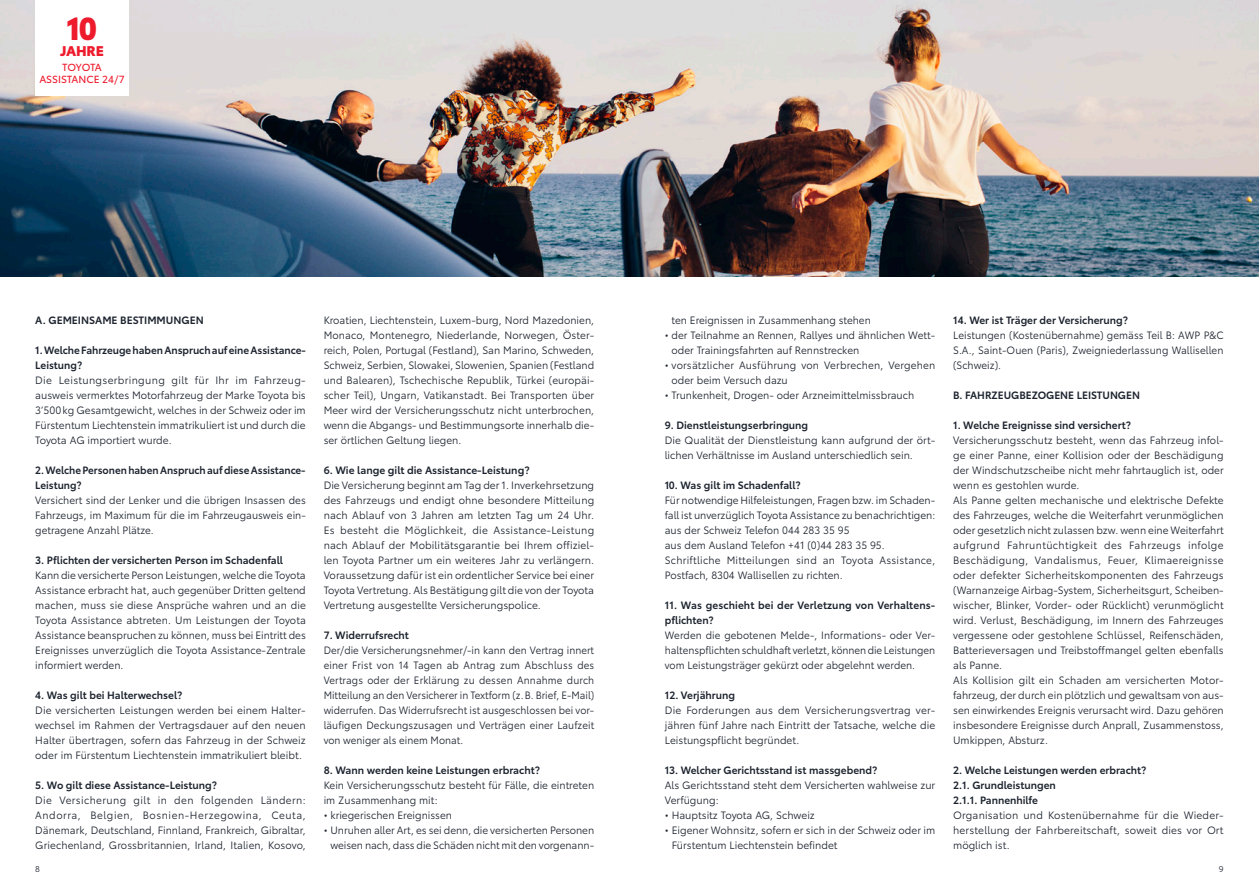
<style>
.page{position:relative;width:1259px;height:893px;background:#fff}
.page>*{position:absolute;margin:0;border:0;box-sizing:border-box;transform-origin:0 0}
.t1{font:900 31.5px "Toyota Type";color:#ee1b2d}
.t2{font:900 13.95px "Toyota Type";letter-spacing:-.015em;color:#ee1b2d}
.t3{font:10.5px/15px "Toyota Type";color:#1c232e;scale:.96 1}
.t4{font:10.5px/15px "Toyota Type";color:#1c232e;text-align:justify}
.t5{font:600 10.5px/15px "Toyota Type";color:#1c232e}
.t6{font:10.5px/15px "Toyota Type";color:#1c232e;text-align:justify;scale:.93 1}
.t7{font:10.5px/15px "Toyota Type";color:#1c232e;text-align:justify;scale:.95 1}
.t8{font:10.5px/15px "Toyota Type";color:#1c232e;text-align:justify;scale:.94 1}
.t9{font:600 10.5px/15px "Toyota Type";color:#1c232e;scale:.96 1}
.t10{font:600 10.5px/15px "Toyota Type";color:#1c232e;scale:.95 1}
.t11{font:10.2px/12px "Toyota Type";letter-spacing:-.015em;color:#ee1b2d;text-align:center}
.t12{font:8.25px "Toyota Type";color:#1c232e}
</style>
<div class="page">
<img style="left:0;top:0;width:1259px;height:276px">
<div style="left:35px;top:0;width:94px;height:96px;background:#fff"></div>
<h1 class="t1" style="left:66px;top:4px;width:33px">10</h1>
<h2 class="t2" style="left:60px;top:40px;width:45px">JAHRE</h2>
<p class="t11" style="left:39px;top:61px;width:87px">TOYOTA<br>ASSISTANCE 24/7</p>
<p class="t5" style="left:35px;top:312px;width:170px">A. GEMEINSAME BESTIMMUNGEN</p>
<p class="t9" style="left:35px;top:342px;width:283px">1. Welche Fahrzeuge haben Anspruch auf eine Assistance-<br>Leistung?</p>
<p class="t4" style="left:35px;top:372px;width:272px">Die Leistungserbringung gilt für Ihr im Fahrzeug&shy;ausweis vermerktes Motorfahrzeug der Marke Toyota bis 3’500kg Gesamtgewicht, welches in der Schweiz oder im Fürstentum Liechtenstein immatrikuliert ist und durch die Toyota AG importiert wurde.</p>
<p class="t10" style="left:35px;top:462px;width:286px">2. Welche Personen haben Anspruch auf diese Assistance-<br>Leistung?</p>
<p class="t7" style="left:35px;top:492px;width:286px">Versichert sind der Lenker und die übrigen Insassen des Fahrzeugs, im Maximum für die im Fahrzeugausweis ein&shy;getragene Anzahl Plätze.</p>
<p class="t5" style="left:35px;top:552px;width:249px">3. Pflichten der versicherten Person im Schadenfall</p>
<p class="t3" style="left:35px;top:567px;width:283px;text-align:justify">Kann die versicherte Person Leistungen, welche die Toyota Assistance erbracht hat, auch gegenüber Dritten geltend machen, muss sie diese Ansprüche wahren und an die Toyota Assistance abtreten. Um Leistungen der Toyota Assistance beanspruchen zu können, muss bei Eintritt des Ereignisses unverzüglich die Toyota Assistance-Zentrale informiert werden.</p>
<p class="t5" style="left:35px;top:687px;width:149px">4. Was gilt bei Halterwechsel?</p>
<p class="t4" style="left:35px;top:702px;width:272px;text-align:left">Die versicherten Leistungen werden bei einem Halter-- wechsel im Rahmen der Vertragsdauer auf den neuen Halter übertragen, sofern das Fahrzeug in der Schweiz oder im Fürstentum Liechtenstein immatrikuliert bleibt.</p>
<p class="t5" style="left:35px;top:777px;width:183px">5. Wo gilt diese Assistance-Leistung?</p>
<p class="t3" style="left:35px;top:792px;width:283px;text-align:justify">Die Versicherung gilt in den folgenden Ländern:<br>Andorra, Belgien, Bosnien-Herzegowina, Ceuta, Dänemark, Deutschland, Finnland, Frankreich, Gibraltar, Griechenland, Grossbritannien, Irland, Italien, Kosovo,</p>
<p class="t3" style="left:324px;top:312px;width:283px;text-align:justify">Kroatien, Liechtenstein, Luxem-burg, Nord Mazedonien, Monaco, Montenegro, Niederlande, Norwegen, Öster&shy;reich, Polen, Portugal (Festland), San Marino, Schweden, Schweiz, Serbien, Slowakei, Slowenien, Spanien (Festland und Balearen), Tschechische Republik, Türkei (europäi&shy;scher Teil), Ungarn, Vatikanstadt. Bei Transporten über Meer wird der Versicherungsschutz nicht unterbrochen, wenn die Abgangs- und Bestimmungsorte innerhalb die&shy;ser örtlichen Geltung liegen.</p>
<p class="t5" style="left:324px;top:462px;width:207px">6. Wie lange gilt die Assistance-Leistung?</p>
<p class="t4" style="left:324px;top:477px;width:272px">Die Versicherung beginnt am Tag der 1. Inverkehrsetzung des Fahrzeugs und endigt ohne besondere Mitteilung nach Ablauf von 3 Jahren am letzten Tag um 24 Uhr.<br>Es besteht die Möglichkeit, die Assistance-Leistung nach Ablauf der Mobilitätsgarantie bei Ihrem offiziel&shy;len Toyota Partner um ein weiteres Jahr zu verlängern.<br>Voraussetzung dafür ist ein ordentlicher Service bei einer Toyota Vertretung. Als Bestätigung gilt die von der Toyota Vertretung ausgestellte Versicherungspolice.</p>
<p class="t5" style="left:324px;top:627px;width:87px">7. Widerrufsrecht</p>
<p class="t6" style="left:324px;top:642px;width:292px">Der/die Versicherungsnehmer/-in kann den Vertrag innert einer Frist von 14 Tagen ab Antrag zum Abschluss des Vertrags oder der Erklärung zu dessen Annahme durch Mitteilung an den Versicherer in Textform (z.B. Brief, E-Mail) widerrufen. Das Widerrufsrecht ist ausgeschlossen bei vor&shy;läufigen Deckungszusagen und Verträgen einer Laufzeit von weniger als einem Monat.</p>
<p class="t5" style="left:324px;top:762px;width:218px">8. Wann werden keine Leistungen erbracht?</p>
<p class="t3" style="left:324px;top:777px;width:283px">Kein Versicherungsschutz besteht für Fälle, die eintreten im Zusammenhang mit:</p>
<p class="t3" style="left:324px;top:807px;width:135px">• kriegerischen Ereignissen</p>
<p class="t3" style="left:324px;top:822px;width:283px;text-align:right">• Unruhen aller Art, es sei denn, die versicherten Personen weisen nach, dass die Schäden nicht mit den vorgenann-</p>
<p class="t3" style="left:671px;top:312px;width:209px">ten Ereignissen in Zusammenhang stehen</p>
<p class="t3" style="left:671px;top:327px;width:276px;text-indent:-7px">• der Teilnahme an Rennen, Rallyes und ähnlichen Wett&shy;oder Trainingsfahrten auf Rennstrecken</p>
<p class="t3" style="left:671px;top:357px;width:276px;text-indent:-7px">• vorsätzlicher Ausführung von Verbrechen, Vergehen oder beim Versuch dazu</p>
<p class="t3" style="left:665px;top:387px;width:261px">• Trunkenheit, Drogen- oder Arzneimittelmissbrauch</p>
<p class="t5" style="left:665px;top:417px;width:145px">9. Dienstleistungserbringung</p>
<p class="t4" style="left:665px;top:432px;width:272px">Die Qualität der Dienstleistung kann aufgrund der ört&shy;lichen Verhältnisse im Ausland unterschiedlich sein.</p>
<p class="t5" style="left:665px;top:477px;width:138px">10. Was gilt im Schadenfall?</p>
<p class="t3" style="left:665px;top:492px;width:283px">Für notwendige Hilfeleistungen, Fragen bzw. im Schaden&shy;fall ist unverzüglich Toyota Assistance zu benachrichtigen: aus der Schweiz Telefon 044 283 35 95<br>aus dem Ausland Telefon +41 (0)44 283 35 95.<br>Schriftliche Mitteilungen sind an Toyota Assistance, Postfach, 8304 Wallisellen zu richten.</p>
<p class="t5" style="left:665px;top:597px;width:271px">11. Was geschieht bei der Verletzung von Verhaltens&shy;pflichten?</p>
<p class="t8" style="left:665px;top:627px;width:289px">Werden die gebotenen Melde-, Informations- oder Ver&shy;haltenspflichten schuldhaft verletzt, können die Leistungen vom Leistungsträger gekürzt oder abgelehnt werden.</p>
<p class="t5" style="left:665px;top:687px;width:72px">12. Verjährung</p>
<p class="t4" style="left:665px;top:702px;width:272px">Die Forderungen aus dem Versicherungsvertrag ver&shy;jähren fünf Jahre nach Eintritt der Tatsache, welche die Leistungspflicht begründet.</p>
<p class="t5" style="left:665px;top:762px;width:214px">13. Welcher Gerichtsstand ist massgebend?</p>
<p class="t4" style="left:665px;top:777px;width:272px">Als Gerichtsstand steht dem Versicherten wahlweise zur<br>Verfügung:</p>
<p class="t4" style="left:665px;top:807px;width:152px">• Hauptsitz Toyota AG, Schweiz</p>
<p class="t4" style="left:671px;top:822px;width:265px;text-indent:-7px">• Eigener Wohnsitz, sofern er sich in der Schweiz oder im<br>Fürstentum Liechtenstein befindet</p>
<p class="t5" style="left:953px;top:312px;width:176px">14. Wer ist Träger der Versicherung?</p>
<p class="t7" style="left:953px;top:327px;width:286px">Leistungen (Kostenübernahme) gemäss Teil B: AWP P&amp;C S.A., Saint-Ouen (Paris), Zweigniederlassung Wallisellen (Schweiz).</p>
<p class="t5" style="left:953px;top:387px;width:188px">B. FAHRZEUGBEZOGENE LEISTUNGEN</p>
<p class="t5" style="left:953px;top:417px;width:179px">1. Welche Ereignisse sind versichert?</p>
<p class="t3" style="left:953px;top:432px;width:283px">Versicherungsschutz besteht, wenn das Fahrzeug infol&shy;ge einer Panne, einer Kollision oder der Beschädigung der Windschutzscheibe nicht mehr fahrtauglich ist, oder wenn es gestohlen wurde.<br>Als Panne gelten mechanische und elektrische Defekte des Fahrzeuges, welche die Weiterfahrt verunmöglichen oder gesetzlich nicht zulassen bzw. wenn eine Weiterfahrt aufgrund Fahruntüchtigkeit des Fahrzeugs infolge Beschädigung, Vandalismus, Feuer, Klimaereignisse oder defekter Sicherheitskomponenten des Fahrzeugs (Warnanzeige Airbag-System, Sicherheitsgurt, Scheiben&shy;wischer, Blinker, Vorder- oder Rücklicht) verunmöglicht wird. Verlust, Beschädigung, im Innern des Fahrzeuges vergessene oder gestohlene Schlüssel, Reifenschäden, Batterieversagen und Treibstoffmangel gelten ebenfalls als Panne.<br>Als Kollision gilt ein Schaden am versicherten Motor&shy;fahrzeug, der durch ein plötzlich und gewaltsam von aus&shy;sen einwirkendes Ereignis verursacht wird. Dazu gehören insbesondere Ereignisse durch Anprall, Zusammenstoss, Umkippen, Absturz.</p>
<p class="t5" style="left:953px;top:762px;width:195px">2. Welche Leistungen werden erbracht?<br>2.1. Grundleistungen<br>2.1.1. Pannenhilfe</p>
<p class="t4" style="left:953px;top:807px;width:272px">Organisation und Kostenübernahme für die Wieder&shy;herstellung der Fahrbereitschaft, soweit dies vor Ort möglich ist.</p>
<p class="t12" style="left:35px;top:863px;width:6px">8</p>
<p class="t12" style="left:1218px;top:863px;width:6px">9</p>
</div>
